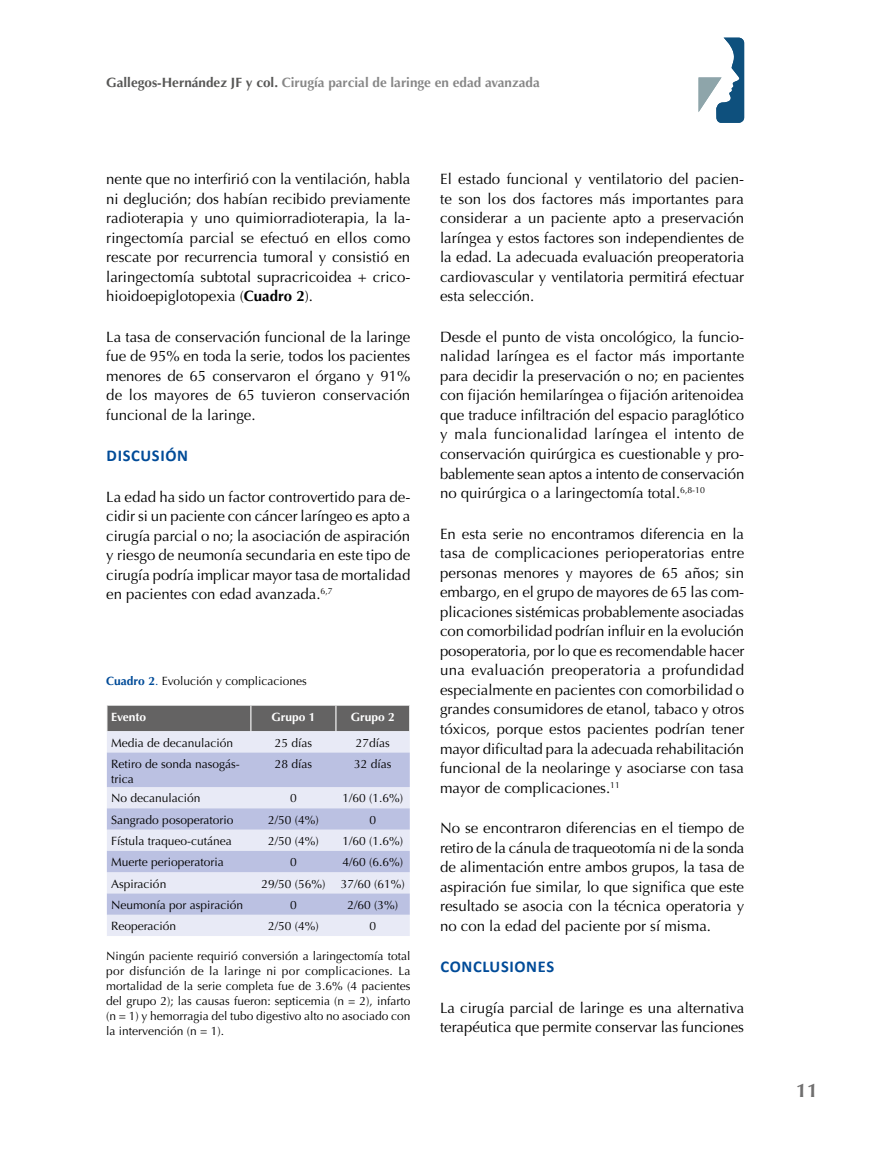
<style>
.page{position:relative;width:893px;height:1149px;background:#fff}
.page>*{position:absolute;margin:0;border:0;box-sizing:border-box;transform-origin:0 0}
.t1{font:700 19.5px "Optima";color:#706f6f}
.t2{font:700 16.5px "Calibri";letter-spacing:.04em;color:#004b98}
.t3{font:15px/19.5px "Optima";color:#000;text-align:justify}
.t4{font:700 13.5px "Optima";color:#878787}
.t5{font:12px/15px "Optima";color:#000}
.t6{font:700 12px "Optima";color:#fff}
.s1{color:#575756}
.s2{font-weight:700}
.s3{font-weight:700;color:#004b98}
.s4{color:#004b98}
</style>
<div class="page">
<svg style="left:698px;top:38px;width:46px;height:85px"></svg>
<div style="left:107px;top:731px;width:303px;height:204px;background:#e8eaf6"></div>
<svg style="left:107px;top:752px;width:303px;height:162px;background:#cdd1e9"></svg>
<div style="left:107px;top:705px;width:303px;height:26px;background:#646363"></div>
<p class="t4" style="left:106px;top:75px;width:435px"><span class="s1">Gallegos-Hernández JF y col.</span> Cirugía parcial de laringe en edad avanzada</p>
<p class="t3" style="left:106px;top:169px;width:306px">nente que no interfirió con la ventilación, habla ni deglución; dos habían recibido previamente radioterapia y uno quimiorradioterapia, la la&shy;ringectomía parcial se efectuó en ellos como rescate por recurrencia tumoral y consistió en laringectomía subtotal supracricoidea + crico&shy;hioidoepiglotopexia (<span class="s2">Cuadro 2</span>).</p>
<p class="t3" style="left:106px;top:327px;width:306px">La tasa de conservación funcional de la laringe fue de 95% en toda la serie, todos los pacientes menores de 65 conservaron el órgano y 91% de los mayores de 65 tuvieron conservación funcional de la laringe.</p>
<p class="t2" style="left:107px;top:444px;width:83px">DISCUSIÓN</p>
<p class="t3" style="left:106px;top:487px;width:306px">La edad ha sido un factor controvertido para de&shy;cidir si un paciente con cáncer laríngeo es apto a cirugía parcial o no; la asociación de aspiración y riesgo de neumonía secundaria en este tipo de cirugía podría implicar mayor tasa de mortalidad en pacientes con edad avanzada.<sup>6,7</sup></p>
<p class="t5" style="left:106px;top:673px;width:202px"><span class="s3">Cuadro 2</span><span class="s4">.</span> Evolución y complicaciones</p>
<p class="t6" style="left:111px;top:709px;width:37px">Evento</p>
<p class="t6" style="left:271px;top:709px;width:46px">Grupo 1</p>
<p class="t6" style="left:351px;top:709px;width:46px">Grupo 2</p>
<p class="t5" style="left:111px;top:734px;width:124px">Media de decanulación</p>
<p class="t5" style="left:275px;top:734px;width:39px">25 días</p>
<p class="t5" style="left:356px;top:734px;width:36px">27días</p>
<p class="t5" style="left:111px;top:756px;width:130px">Retiro de sonda nasogás&shy;trica</p>
<p class="t5" style="left:275px;top:756px;width:39px">28 días</p>
<p class="t5" style="left:354px;top:756px;width:39px">32 días</p>
<p class="t5" style="left:111px;top:790px;width:91px">No decanulación</p>
<p class="t5" style="left:290px;top:790px;width:8px">0</p>
<p class="t5" style="left:342px;top:790px;width:62px">1/60 (1.6%)</p>
<p class="t5" style="left:111px;top:812px;width:124px">Sangrado posoperatorio</p>
<p class="t5" style="left:268px;top:812px;width:52px">2/50 (4%)</p>
<p class="t5" style="left:369px;top:812px;width:8px">0</p>
<p class="t5" style="left:111px;top:833px;width:122px">Fístula traqueo-cutánea</p>
<p class="t5" style="left:268px;top:833px;width:52px">2/50 (4%)</p>
<p class="t5" style="left:342px;top:833px;width:62px">1/60 (1.6%)</p>
<p class="t5" style="left:111px;top:854px;width:114px">Muerte perioperatoria</p>
<p class="t5" style="left:290px;top:854px;width:8px">0</p>
<p class="t5" style="left:342px;top:854px;width:62px">4/60 (6.6%)</p>
<p class="t5" style="left:111px;top:875px;width:57px">Aspiración</p>
<p class="t5" style="left:261px;top:875px;width:66px">29/50 (56%)</p>
<p class="t5" style="left:341px;top:875px;width:66px">37/60 (61%)</p>
<p class="t5" style="left:111px;top:897px;width:133px">Neumonía por aspiración</p>
<p class="t5" style="left:290px;top:897px;width:8px">0</p>
<p class="t5" style="left:347px;top:897px;width:52px">2/60 (3%)</p>
<p class="t5" style="left:111px;top:918px;width:67px">Reoperación</p>
<p class="t5" style="left:268px;top:918px;width:52px">2/50 (4%)</p>
<p class="t5" style="left:369px;top:918px;width:8px">0</p>
<p class="t5" style="left:106px;top:948px;width:306px;text-align:justify">Ningún paciente requirió conversión a laringectomía total por disfunción de la laringe ni por complicaciones. La mortalidad de la serie completa fue de 3.6% (4 pacientes del grupo 2); las causas fueron: septicemia (n = 2), infarto (n = 1) y hemorragia del tubo digestivo alto no asociado con la intervención (n = 1).</p>
<p class="t3" style="left:440px;top:169px;width:306px">El estado funcional y ventilatorio del pacien&shy;te son los dos factores más importantes para considerar a un paciente apto a preservación laríngea y estos factores son independientes de la edad. La adecuada evaluación preoperatoria cardiovascular y ventilatoria permitirá efectuar esta selección.</p>
<p class="t3" style="left:440px;top:327px;width:306px">Desde el punto de vista oncológico, la funcio&shy;nalidad laríngea es el factor más importante para decidir la preservación o no; en pacientes con fijación hemilaríngea o fijación aritenoidea que traduce infiltración del espacio paraglótico y mala funcionalidad laríngea el intento de conservación quirúrgica es cuestionable y pro&shy;bablemente sean aptos a intento de conservación no quirúrgica o a laringectomía total.<sup>6,8-10</sup></p>
<p class="t3" style="left:440px;top:524px;width:306px">En esta serie no encontramos diferencia en la tasa de complicaciones perioperatorias entre personas menores y mayores de 65 años; sin embargo, en el grupo de mayores de 65 las com&shy;plicaciones sistémicas probablemente asociadas con comorbilidad podrían influir en la evolución posoperatoria, por lo que es recomendable hacer una evaluación preoperatoria a profundidad especialmente en pacientes con comorbilidad o grandes consumidores de etanol, tabaco y otros tóxicos, porque estos pacientes podrían tener mayor dificultad para la adecuada rehabilitación funcional de la neolaringe y asociarse con tasa mayor de complicaciones.<sup>11</sup></p>
<p class="t3" style="left:440px;top:818px;width:306px">No se encontraron diferencias en el tiempo de retiro de la cánula de traqueotomía ni de la sonda de alimentación entre ambos grupos, la tasa de aspiración fue similar, lo que significa que este resultado se asocia con la técnica operatoria y no con la edad del paciente por sí misma.</p>
<p class="t2" style="left:440px;top:955px;width:115px">CONCLUSIONES</p>
<p class="t3" style="left:440px;top:997px;width:306px">La cirugía parcial de laringe es una alternativa terapéutica que permite conservar las funciones</p>
<h1 class="t1" style="left:796px;top:1079px;width:23px">11</h1>
</div>
